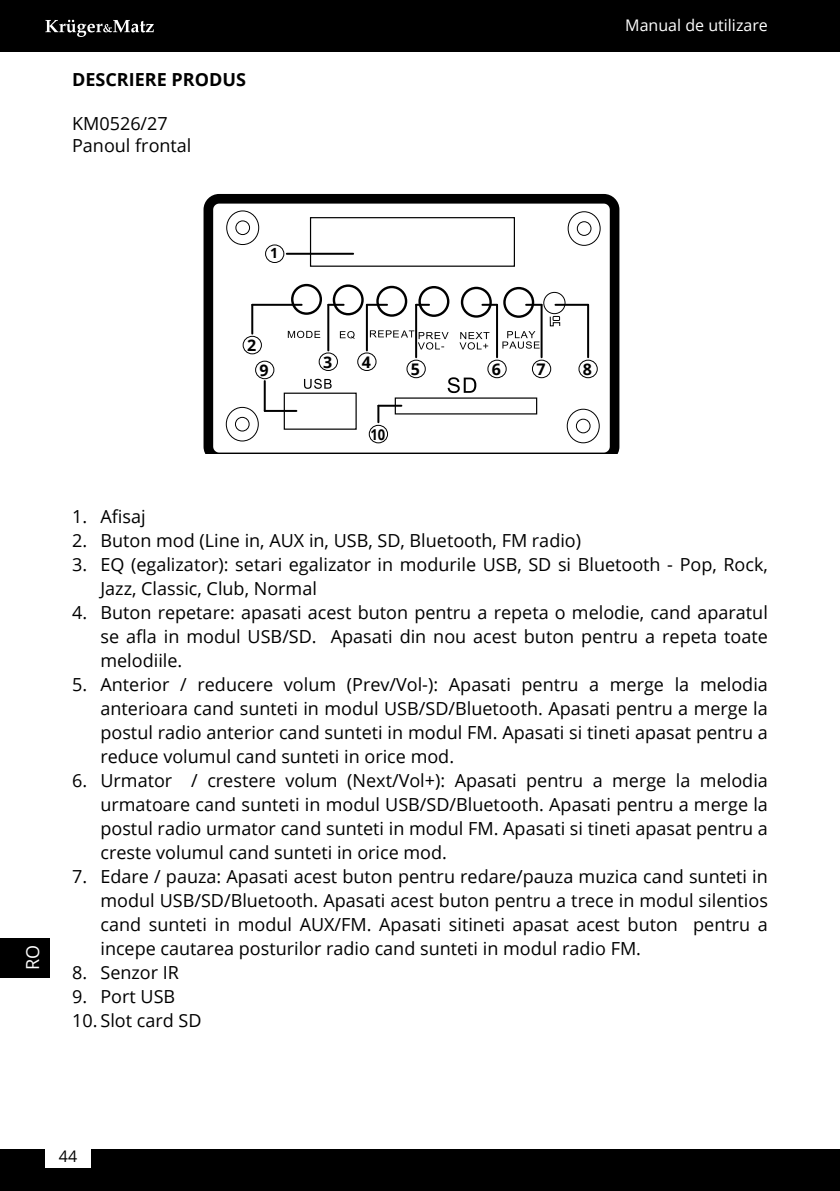
<style>
.page{position:relative;width:840px;height:1191px;background:#fff}
.page>*{position:absolute;margin:0;border:0;box-sizing:border-box;transform-origin:0 0}
.t1{font:18px/24px "Open Sans";color:#000;text-align:justify}
.t2{font:700 18px "Open Sans";color:#000}
.t3{font:18px "Open Sans";color:#fff}
.t4{font:16px "Open Sans";color:#fff}
.t5{font:700 16px "Open Sans";color:#000}
.t6{font:16px "Open Sans";color:#000}
.t7{font:700 15px "Open Sans";color:#000;scale:.87 1}
.t8{font:700 14px "Open Sans";color:#000}
</style>
<div class="page">
<div style="left:0;top:1149px;width:839px;height:42px;background:#000"></div>
<div style="left:0;top:0;width:839px;height:51px;background:#000"></div>
<svg style="left:45px;top:20px;width:109px;height:17px"></svg>
<div style="left:45px;top:1144px;width:46px;height:24px;background:#fff"></div>
<div style="left:0;top:938px;width:49px;height:39px;background:#000"></div>
<svg style="left:203px;top:194px;width:416px;height:260px"></svg>
<div style="left:310px;top:217px;width:204px;height:50px;border:1px solid #000"></div>
<div style="left:283px;top:392px;width:73px;height:38px;border:1px solid #000"></div>
<div style="left:226px;top:211px;width:33px;height:34px;border:1px solid #000;border-radius:50%"></div>
<div style="left:226px;top:407px;width:32px;height:34px;border:1px solid #000;border-radius:50%"></div>
<div style="left:566px;top:409px;width:33px;height:34px;border:1px solid #000;border-radius:50%"></div>
<div style="left:567px;top:211px;width:33px;height:35px;border:1px solid #000;border-radius:50%"></div>
<div style="left:236px;top:221px;width:13px;height:13px;background:#fff;border-radius:50%"></div>
<div style="left:235px;top:221px;width:15px;height:14px;border:1px solid #000;border-radius:50%"></div>
<div style="left:543px;top:292px;width:22px;height:22px;border:1px solid #000;border-radius:50%"></div>
<div style="left:291px;top:284px;width:31px;height:31px;border:2px solid #000;border-radius:50%"></div>
<div style="left:332px;top:284px;width:31px;height:31px;border:2px solid #000;border-radius:50%"></div>
<div style="left:376px;top:286px;width:31px;height:31px;border:2px solid #000;border-radius:50%"></div>
<div style="left:418px;top:286px;width:31px;height:31px;border:2px solid #000;border-radius:50%"></div>
<div style="left:460px;top:287px;width:31px;height:31px;border:2px solid #000;border-radius:50%"></div>
<div style="left:503px;top:287px;width:31px;height:31px;border:2px solid #000;border-radius:50%"></div>
<div style="left:235px;top:417px;width:14px;height:14px;background:#fff;border-radius:50%"></div>
<div style="left:235px;top:417px;width:14px;height:14px;border:1px solid #000;border-radius:50%"></div>
<div style="left:576px;top:419px;width:13px;height:14px;background:#fff;border-radius:50%"></div>
<div style="left:576px;top:419px;width:14px;height:14px;border:1px solid #000;border-radius:50%"></div>
<div style="left:577px;top:222px;width:13px;height:13px;background:#fff;border-radius:50%"></div>
<div style="left:576px;top:221px;width:15px;height:15px;border:1px solid #000;border-radius:50%"></div>
<svg style="left:549px;top:316px;width:11px;height:10px"></svg>
<svg style="left:369px;top:330px;width:79px;height:19px"></svg>
<svg style="left:304px;top:379px;width:27px;height:10px"></svg>
<svg style="left:447px;top:377px;width:29px;height:16px"></svg>
<hr style="left:286px;top:253px;width:67px;height:2px;background:#000">
<hr style="left:252px;top:304px;width:49px;height:2px;background:#000">
<hr style="left:251px;top:305px;width:2px;height:29px;background:#000">
<svg style="left:328px;top:304px;width:15px;height:2px"></svg>
<hr style="left:327px;top:305px;width:2px;height:45px;background:#000">
<hr style="left:366px;top:304px;width:21px;height:2px;background:#000">
<hr style="left:365px;top:305px;width:2px;height:45px;background:#000">
<svg style="left:416px;top:304px;width:13px;height:2px"></svg>
<hr style="left:415px;top:305px;width:2px;height:52px;background:#000">
<hr style="left:264px;top:410px;width:32px;height:2px;background:#000">
<hr style="left:263px;top:381px;width:2px;height:30px;background:#000">
<hr style="left:378px;top:405px;width:23px;height:2px;background:#000">
<svg style="left:377px;top:406px;width:2px;height:16px"></svg>
<hr style="left:555px;top:304px;width:32px;height:2px;background:#000">
<hr style="left:586px;top:305px;width:2px;height:52px;background:#000">
<svg style="left:526px;top:304px;width:15px;height:2px"></svg>
<hr style="left:540px;top:305px;width:2px;height:52px;background:#000">
<svg style="left:482px;top:304px;width:14px;height:2px"></svg>
<hr style="left:495px;top:305px;width:2px;height:52px;background:#000">
<div style="left:578px;top:360px;width:19px;height:18px;border:1px solid #000;border-radius:50%"></div>
<div style="left:531px;top:360px;width:20px;height:18px;border:1px solid #000;border-radius:50%"></div>
<div style="left:487px;top:360px;width:19px;height:18px;border:1px solid #000;border-radius:50%"></div>
<div style="left:406px;top:360px;width:19px;height:18px;border:1px solid #000;border-radius:50%"></div>
<div style="left:357px;top:352px;width:19px;height:19px;border:1px solid #000;border-radius:50%"></div>
<div style="left:318px;top:352px;width:20px;height:19px;border:1px solid #000;border-radius:50%"></div>
<div style="left:242px;top:336px;width:20px;height:18px;border:1px solid #000;border-radius:50%"></div>
<div style="left:265px;top:244px;width:19px;height:19px;border:1px solid #000;border-radius:50%"></div>
<div style="left:255px;top:361px;width:19px;height:18px;border:1px solid #000;border-radius:50%"></div>
<div style="left:368px;top:425px;width:20px;height:18px;border:1px solid #000;border-radius:50%"></div>
<p class="t2" style="left:72px;top:67px;width:175px">DESCRIERE PRODUS</p>
<p class="t1" style="left:72px;top:112px;width:121px;line-height:22px">KM0526/27<br>Panoul frontal</p>
<p class="t4" style="left:625px;top:14px;width:144px">Manual de utilizare</p>
<p class="t3" style="left:20px;top:970px;width:27px;rotate:-90deg">RO</p>
<p class="t8" style="left:270px;top:243px;width:9px">1</p>
<p class="t5" style="left:247px;top:334px;width:11px">2</p>
<p class="t5" style="left:259px;top:359px;width:11px">9</p>
<p class="t5" style="left:323px;top:350px;width:11px">3</p>
<p class="t5" style="left:361px;top:350px;width:11px">4</p>
<p class="t7" style="left:370px;top:423px;width:19px">10</p>
<p class="t5" style="left:410px;top:358px;width:11px">5</p>
<p class="t5" style="left:491px;top:358px;width:11px">6</p>
<p class="t5" style="left:536px;top:358px;width:11px">7</p>
<p class="t5" style="left:582px;top:358px;width:11px">8</p>
<p class="t1" style="left:72px;top:504px;width:75px">1. Afisaj</p>
<p class="t1" style="left:72px;top:528px;width:510px">2. Buton mod (Line in, AUX in, USB, SD, Bluetooth, FM radio)</p>
<p class="t1" style="left:100px;top:552px;width:668px;text-indent:-28px">3. EQ (egalizator): setari egalizator in modurile USB, SD si Bluetooth - Pop, Rock,<br>Jazz, Classic, Club, Normal</p>
<p class="t1" style="left:100px;top:600px;width:668px;text-indent:-28px">4. Buton repetare: apasati acest buton pentru a repeta o melodie, cand aparatul se afla in modul USB/SD. Apasati din nou acest buton pentru a repeta toate melodiile.</p>
<p class="t1" style="left:100px;top:672px;width:668px;text-indent:-28px">5. Anterior / reducere volum (Prev/Vol-): Apasati pentru a merge la melodia anterioara cand sunteti in modul USB/SD/Bluetooth. Apasati pentru a merge la postul radio anterior cand sunteti in modul FM. Apasati si tineti apasat pentru a reduce volumul cand sunteti in orice mod.</p>
<p class="t1" style="left:100px;top:768px;width:668px;text-indent:-28px">6. Urmator / crestere volum (Next/Vol+): Apasati pentru a merge la melodia urmatoare cand sunteti in modul USB/SD/Bluetooth. Apasati pentru a merge la postul radio urmator cand sunteti in modul FM. Apasati si tineti apasat pentru a creste volumul cand sunteti in orice mod.</p>
<p class="t1" style="left:100px;top:864px;width:668px;text-indent:-28px">7. Edare / pauza: Apasati acest buton pentru redare/pauza muzica cand sunteti in modul USB/SD/Bluetooth. Apasati acest buton pentru a trece in modul silentios cand sunteti in modul AUX/FM. Apasati sitineti apasat acest buton pentru a incepe cautarea posturilor radio cand sunteti in modul radio FM.</p>
<p class="t1" style="left:72px;top:960px;width:108px">8. Senzor IR</p>
<p class="t1" style="left:72px;top:984px;width:105px">9. Port USB</p>
<p class="t1" style="left:72px;top:1008px;width:131px">10. Slot card SD</p>
<p class="t6" style="left:59px;top:1145px;width:20px">44</p>
</div>
